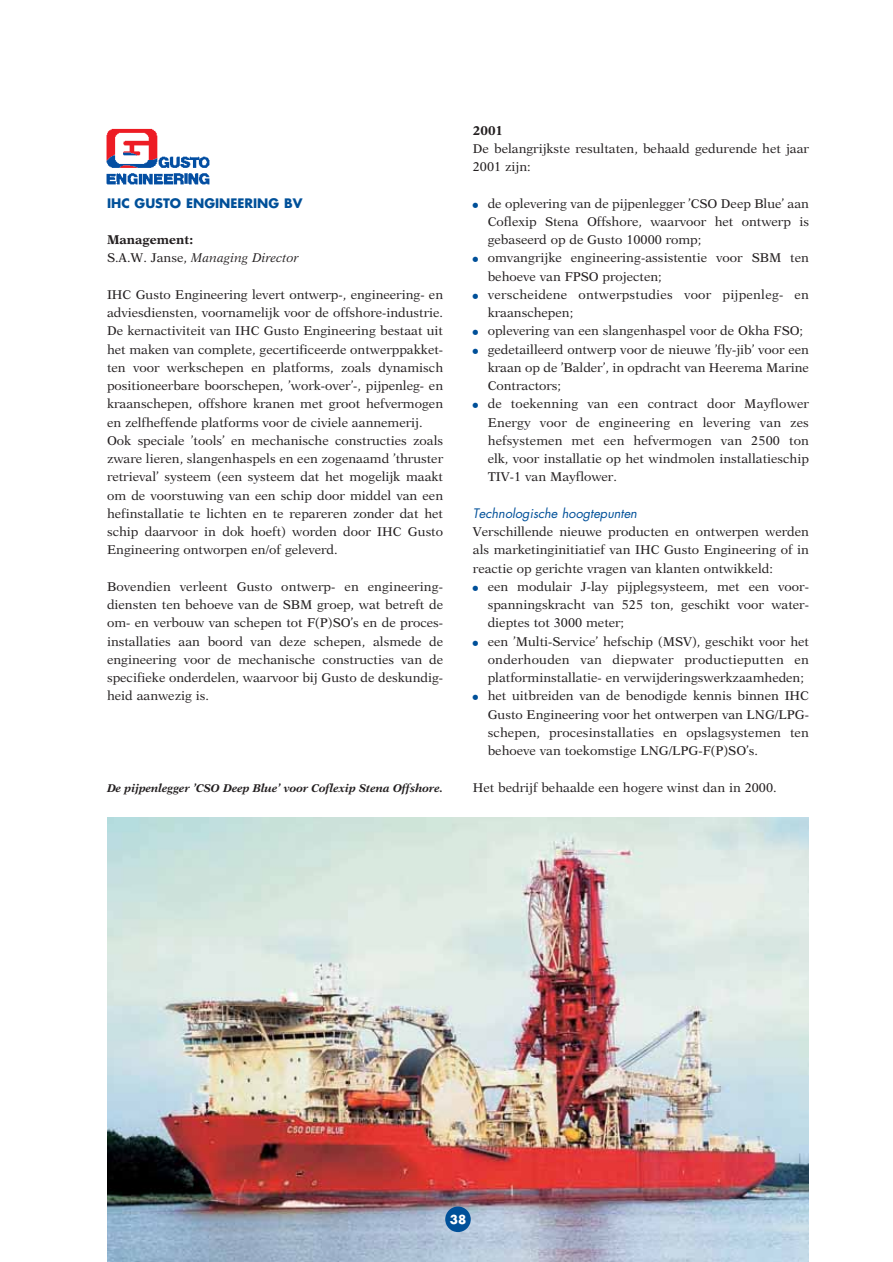
<style>
.page{position:relative;width:893px;height:1262px;background:#fff}
.page>*{position:absolute;margin:0;border:0;box-sizing:border-box;transform-origin:0 0}
.t1{font:12.75px/18.3px "New Aster";color:#231f20}
.t2{font:12.75px "New Aster";letter-spacing:.02em;color:#231f20}
.t3{font:italic 12.75px/18.3px "New Aster";color:#231f20}
.t4{font:italic 12.75px "Futura";color:#005099}
.t5{font:700 12.75px "Futura";color:#005099}
.t6{font:700 12.75px "New Aster";color:#231f20}
.t7{font:700 12px "Futura";color:#fff}
.t8{font:italic 700 11.25px "New Aster";color:#231f20}
.s1{font-weight:700;font-style:normal}
.s2{font-style:normal}
.s3{font-family:"AG Figures+Pi BQ";font-size:7.5px;color:#005099}
</style>
<div class="page">
<img style="left:107px;top:817px;width:702px;height:444px">
<div style="left:445px;top:1206px;width:25px;height:26px;background:#005099;border-radius:50%"></div>
<img style="left:106px;top:128px;width:104px;height:57px">
<p class="t5" style="left:107px;top:197px;width:197px">IHC GUSTO ENGINEERING BV</p>
<p class="t3" style="left:107px;top:231px;width:193px"><span class="s1">Management:<br></span><span class="s2">S.A.W. Janse,</span> Managing Director</p>
<p class="t1" style="left:107px;top:286px;width:337px">IHC Gusto Engineering levert ontwerp-, engineering- en adviesdiensten, voornamelijk voor de offshore-industrie.<br>De kernactiviteit van IHC Gusto Engineering bestaat uit het maken van complete, gecertificeerde ontwerppakket&shy;ten voor werkschepen en platforms, zoals dynamisch positioneerbare boorschepen, ’work-over’-, pijpenleg- en kraanschepen, offshore kranen met groot hefvermogen en zelfheffende platforms voor de civiele aannemerij.<br>Ook speciale ’tools’ en mechanische constructies zoals zware lieren, slangenhaspels en een zogenaamd ’thruster retrieval’ systeem (een systeem dat het mogelijk maakt om de voorstuwing van een schip door middel van een hefinstallatie te lichten en te repareren zonder dat het schip daarvoor in dok hoeft) worden door IHC Gusto Engineering ontworpen en/of geleverd.</p>
<p class="t1" style="left:107px;top:578px;width:337px;text-align:justify">Bovendien verleent Gusto ontwerp- en engineering&shy;diensten ten behoeve van de SBM groep, wat betreft de om- en verbouw van schepen tot F(P)SO’s en de proces&shy;installaties aan boord van deze schepen, alsmede de engineering voor de mechanische constructies van de specifieke onderdelen, waarvoor bij Gusto de deskundig&shy;heid aanwezig is.</p>
<p class="t8" style="left:107px;top:783px;width:337px">De pijpenlegger ’CSO Deep Blue’ voor Coflexip Stena Offshore.</p>
<p class="t6" style="left:473px;top:125px;width:32px">2001</p>
<p class="t1" style="left:473px;top:140px;width:337px">De belangrijkste resultaten, behaald gedurende het jaar<br>2001 zijn:</p>
<p class="t1" style="left:473px;top:195px;width:337px"><span class="s3">X</span> de oplevering van de pijpenlegger ’CSO Deep Blue’ aan</p>
<p class="t1" style="left:487px;top:213px;width:323px">Coflexip Stena Offshore, waarvoor het ontwerp is</p>
<p class="t1" style="left:487px;top:231px;width:215px">gebaseerd op de Gusto 10000 romp;</p>
<p class="t1" style="left:473px;top:250px;width:337px"><span class="s3">X</span> omvangrijke engineering-assistentie voor SBM ten</p>
<p class="t1" style="left:487px;top:268px;width:175px">behoeve van FPSO projecten;</p>
<p class="t2" style="left:473px;top:289px;width:337px"><span class="s3">X</span> verscheidene ontwerpstudies voor pijpenleg- en</p>
<p class="t1" style="left:487px;top:304px;width:87px">kraanschepen;</p>
<p class="t1" style="left:473px;top:323px;width:332px"><span class="s3">X</span> oplevering van een slangenhaspel voor de Okha FSO;</p>
<p class="t1" style="left:473px;top:341px;width:337px"><span class="s3">X</span> gedetailleerd ontwerp voor de nieuwe ’fly-jib’ voor een</p>
<p class="t1" style="left:487px;top:359px;width:323px">kraan op de ’Balder’, in opdracht van Heerema Marine</p>
<p class="t1" style="left:487px;top:377px;width:75px">Contractors;</p>
<p class="t1" style="left:473px;top:396px;width:337px"><span class="s3">X</span> de toekenning van een contract door Mayflower</p>
<p class="t1" style="left:487px;top:414px;width:323px">Energy voor de engineering en levering van zes</p>
<p class="t1" style="left:487px;top:432px;width:323px">hefsystemen met een hefvermogen van 2500 ton</p>
<p class="t1" style="left:487px;top:450px;width:323px">elk, voor installatie op het windmolen installatieschip</p>
<p class="t1" style="left:487px;top:469px;width:131px">TIV-1 van Mayflower.</p>
<p class="t4" style="left:473px;top:507px;width:166px">Technologische hoogtepunten</p>
<p class="t1" style="left:473px;top:523px;width:337px">Verschillende nieuwe producten en ontwerpen werden</p>
<p class="t1" style="left:473px;top:542px;width:337px">als marketinginitiatief van IHC Gusto Engineering of in</p>
<p class="t1" style="left:473px;top:560px;width:301px">reactie op gerichte vragen van klanten ontwikkeld:</p>
<p class="t1" style="left:473px;top:578px;width:337px"><span class="s3">X</span> een modulair J-lay pijplegsysteem, met een voor-</p>
<p class="t1" style="left:487px;top:596px;width:323px">spanningskracht van 525 ton, geschikt voor water-</p>
<p class="t1" style="left:487px;top:615px;width:138px">dieptes tot 3000 meter;</p>
<p class="t1" style="left:473px;top:633px;width:337px"><span class="s3">X</span> een ’Multi-Service’ hefschip (MSV), geschikt voor het</p>
<p class="t2" style="left:487px;top:654px;width:323px">onderhouden van diepwater productieputten en</p>
<p class="t1" style="left:487px;top:669px;width:318px">platforminstallatie- en verwijderingswerkzaamheden;</p>
<p class="t1" style="left:473px;top:688px;width:337px"><span class="s3">X</span> het uitbreiden van de benodigde kennis binnen IHC</p>
<p class="t1" style="left:487px;top:706px;width:323px">Gusto Engineering voor het ontwerpen van LNG/LPG-</p>
<p class="t1" style="left:487px;top:724px;width:323px">schepen, procesinstallaties en opslagsystemen ten</p>
<p class="t1" style="left:487px;top:742px;width:272px">behoeve van toekomstige LNG/LPG-F(P)SO’s.</p>
<p class="t1" style="left:473px;top:779px;width:305px">Het bedrijf behaalde een hogere winst dan in 2000.</p>
<p class="t7" style="left:450px;top:1213px;width:18px">38</p>
</div>
